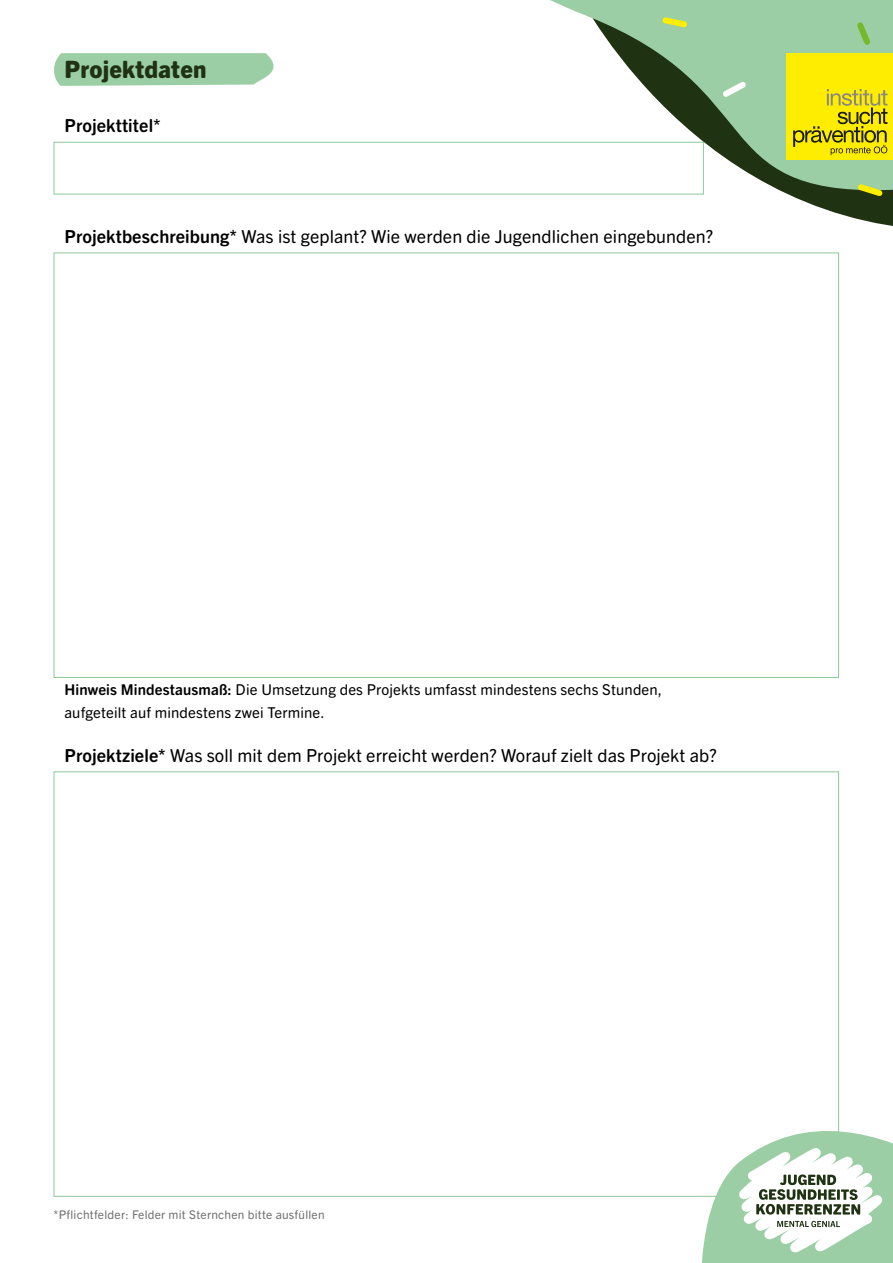
<style>
.page{position:relative;width:893px;height:1263px;background:#fff}
.page>*{position:absolute;margin:0;border:0;box-sizing:border-box;transform-origin:0 0}
.t1{font:800 24px "Trade Gothic Next SR Pro";letter-spacing:.01em;color:#1f3212}
.t2{font:18px "Trade Gothic Next SR Pro";letter-spacing:.005em;color:#000}
.t3{font:700 18px "Trade Gothic Next SR Pro";letter-spacing:.005em;color:#000}
.t4{font:15px/22.5px "Trade Gothic Next SR Pro";letter-spacing:.01em;color:#000}
.t5{font:12px "Trade Gothic Next SR Pro";letter-spacing:.02em;color:#706f6f}
.s1{font-weight:700}
</style>
<div class="page">
<svg style="left:53px;top:141px;width:840px;height:85px"></svg>
<svg style="left:203px;top:0;width:690px;height:194px"></svg>
<div style="left:786px;top:53px;width:107px;height:106px;background:#ffed00"></div>
<svg style="left:793px;top:89px;width:94px;height:66px"></svg>
<svg style="left:852px;top:17px;width:23px;height:33px"></svg>
<svg style="left:853px;top:180px;width:34px;height:21px"></svg>
<svg style="left:718px;top:77px;width:33px;height:25px"></svg>
<svg style="left:658px;top:13px;width:33px;height:18px"></svg>
<svg style="left:391px;top:7px;width:29px;height:31px"></svg>
<svg style="left:681px;top:1059px;width:212px;height:204px"></svg>
<svg style="left:54px;top:53px;width:231px;height:33px;background:#a5d3ad"></svg>
<h1 class="t1" style="left:64px;top:52px;width:144px">Projektdaten</h1>
<p class="t3" style="left:65px;top:113px;width:98px">Projekttitel*</p>
<p class="t2" style="left:65px;top:224px;width:650px"><span class="s1">Projektbeschreibung*</span> Was ist geplant? Wie werden die Jugendlichen eingebunden?</p>
<p class="t4" style="left:64px;top:677px;width:599px"><span class="s1">Hinweis Mindestausmaß:</span> Die Umsetzung des Projekts umfasst mindestens sechs Stunden, aufgeteilt auf mindestens zwei Termine.</p>
<p class="t2" style="left:65px;top:743px;width:654px"><span class="s1">Projektziele*</span> Was soll mit dem Projekt erreicht werden? Worauf zielt das Projekt ab?</p>
<p class="t5" style="left:54px;top:1206px;width:272px">*Pflichtfelder: Felder mit Sternchen bitte ausfüllen</p>
</div>
